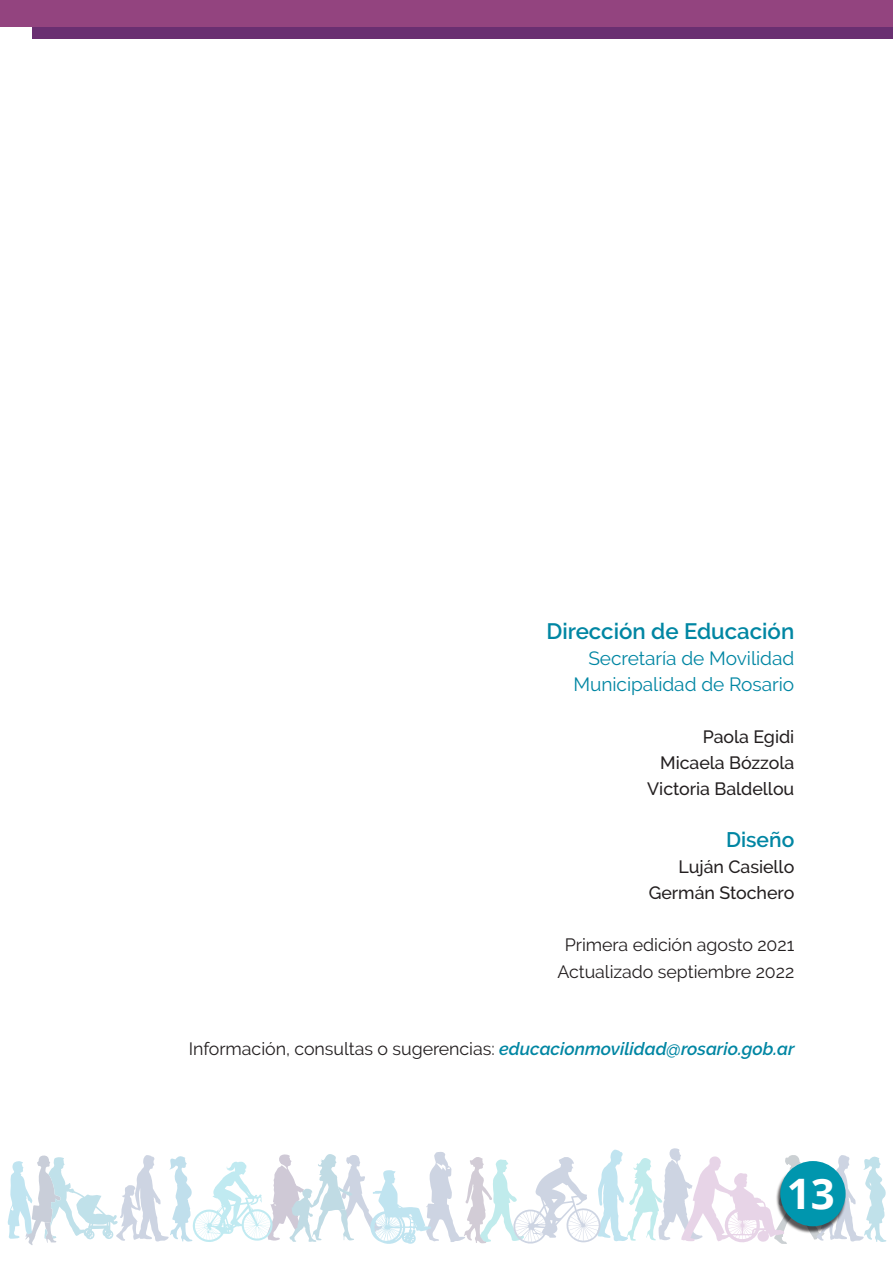
<style>
.page{position:relative;width:893px;height:1263px;background:#fff}
.page>*{position:absolute;margin:0;border:0;box-sizing:border-box;transform-origin:0 0}
.t1{font:700 42px "Open Sans";color:#fff}
.t2{font:600 22.2px "Raleway";color:#0086a3}
.t3{font:600 21px "Raleway";color:#0086a3}
.t4{font:19.05px/26.1px "Raleway";letter-spacing:-.005em;color:#0086a3;text-align:right}
.t5{font:17.85px/26.1px "Raleway";letter-spacing:-.005em;color:#231f20;text-align:center}
.t6{font:500 17.85px/26.1px "Raleway";letter-spacing:-.005em;color:#231f20;text-align:right}
.s1{font-weight:600;font-style:italic;color:#0086a3}
</style>
<div class="page">
<div style="left:33px;top:0;width:860px;height:39px;background:#6a2f71"></div>
<div style="left:0;top:0;width:893px;height:27px;background:#93447f"></div>
<svg style="left:8px;top:1148px;width:878px;height:97px"></svg>
<img style="left:774px;top:1161px;width:73px;height:73px">
<div style="left:780px;top:1161px;width:66px;height:65px;background:#0096ae;border-radius:50%"></div>
<p class="t2" style="left:547px;top:618px;width:249px">Dirección de Educación</p>
<p class="t4" style="left:573px;top:645px;width:222px">Secretaría de Movilidad<br>Municipalidad de Rosario</p>
<p class="t6" style="left:647px;top:724px;width:149px">Paola Egidi<br>Micaela Bózzola<br>Victoria Baldellou</p>
<p class="t3" style="left:726px;top:828px;width:70px">Diseño</p>
<p class="t6" style="left:649px;top:854px;width:147px">Luján Casiello<br>Germán Stochero</p>
<p class="t5" style="left:557px;top:932px;width:238px">Primera edición agosto 2021<br>Actualizado septiembre 2022</p>
<p class="t5" style="left:189px;top:1035px;width:607px">Información, consultas o sugerencias: <span class="s1">educacionmovilidad@rosario.gob.ar</span></p>
<h1 class="t1" style="left:787px;top:1164px;width:49px">13</h1>
</div>
